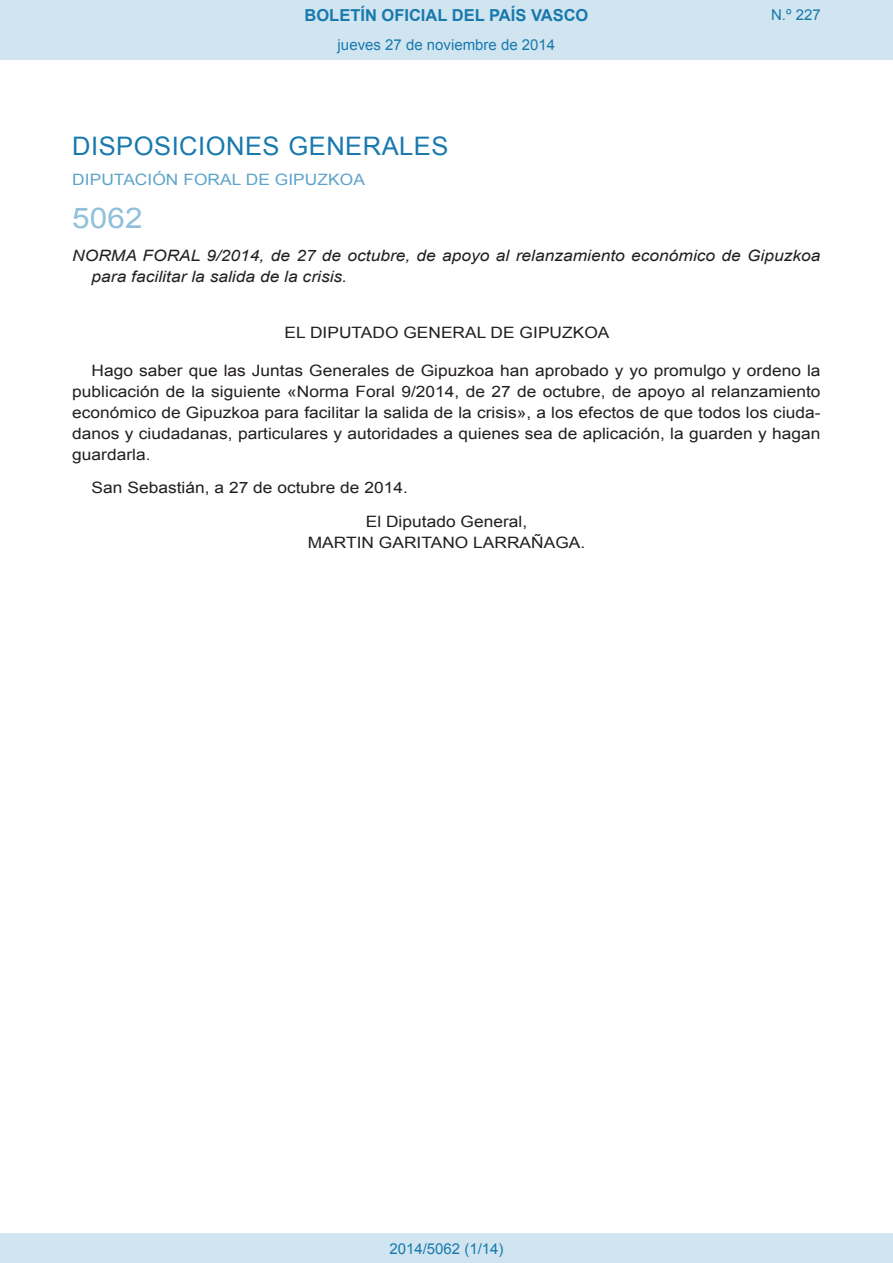
<style>
.page{position:relative;width:893px;height:1263px;background:#fff}
.page>*{position:absolute;margin:0;border:0;box-sizing:border-box;transform-origin:0 0}
.BOPVOrden{font:28.5px "Arial";color:#90c0db;scale:1.11 1}
.BOPVSeccion{font:25.5px "Arial";letter-spacing:.02em;color:#1879ad}
.t1{font:700 16.5px "Arial";color:#1879ad}
.BOPVDetalle{font:15.6px/21px "Arial";color:#231f20;text-align:justify;scale:1.11 1}
.BOPVTitulo{font:italic 15.6px/21px "Arial";color:#231f20;scale:1.11 1}
.BOPVFirmaLugFec{font:15.6px "Arial";color:#231f20;scale:1.11 1}
.BOPVClave{font:15.6px "Arial";color:#231f20;scale:1.11 1}
.BOPVOrganismo{font:15.6px "Arial";letter-spacing:.005em;color:#5ea4ca;scale:1.11 1}
.BOPVNombreLehen1{font:15.6px "Arial";color:#231f20;scale:1.11 1}
.BOPVPuestoLehen1{font:15.6px "Arial";color:#231f20;scale:1.11 1}
.Paginacion_Centro{font:15px "Arial";color:#1879ad}
</style>
<div class="page">
<div style="left:0;top:0;width:893px;height:60px;background:#d0e5f0"></div>
<div style="left:0;top:1233px;width:893px;height:30px;background:#d0e5f0"></div>
<p class="t1" style="left:305px;top:4px;width:285px">BOLETÍN OFICIAL DEL PAÍS VASCO</p>
<p class="Paginacion_Centro" style="left:338px;top:35px;width:219px">jueves 27 de noviembre de 2014</p>
<p class="Paginacion_Centro" style="left:771px;top:5px;width:51px">N.º 227</p>
<p class="BOPVSeccion" style="left:72px;top:129px;width:378px">DISPOSICIONES GENERALES</p>
<p class="BOPVOrganismo" style="left:72px;top:169px;width:265px">DIPUTACIÓN FORAL DE GIPUZKOA</p>
<p class="BOPVOrden" style="left:72px;top:199px;width:65px">5062</p>
<p class="BOPVTitulo" style="left:92px;top:246px;width:658px;text-indent:-19px">NORMA FORAL 9/2014, de 27 de octubre, de apoyo al relanzamiento económico de Gipuzkoa para facilitar la salida de la crisis.</p>
<p class="BOPVClave" style="left:285px;top:322px;width:294px">EL DIPUTADO GENERAL DE GIPUZKOA</p>
<p class="BOPVDetalle" style="left:72px;top:360px;width:676px;text-indent:19px">Hago saber que las Juntas Generales de Gipuzkoa han aprobado y yo promulgo y ordeno la publicación de la siguiente «Norma Foral 9/2014, de 27 de octubre, de apoyo al relanzamiento económico de Gipuzkoa para facilitar la salida de la crisis», a los efectos de que todos los ciuda&shy;danos y ciudadanas, particulares y autoridades a quienes sea de aplicación, la guarden y hagan guardarla.</p>
<p class="BOPVFirmaLugFec" style="left:92px;top:478px;width:286px">San Sebastián, a 27 de octubre de 2014.</p>
<p class="BOPVPuestoLehen1" style="left:366px;top:511px;width:147px">El Diputado General,</p>
<p class="BOPVNombreLehen1" style="left:308px;top:532px;width:251px">MARTIN GARITANO LARRAÑAGA.</p>
<p class="Paginacion_Centro" style="left:389px;top:1238px;width:116px">2014/5062 (1/14)</p>
</div>
